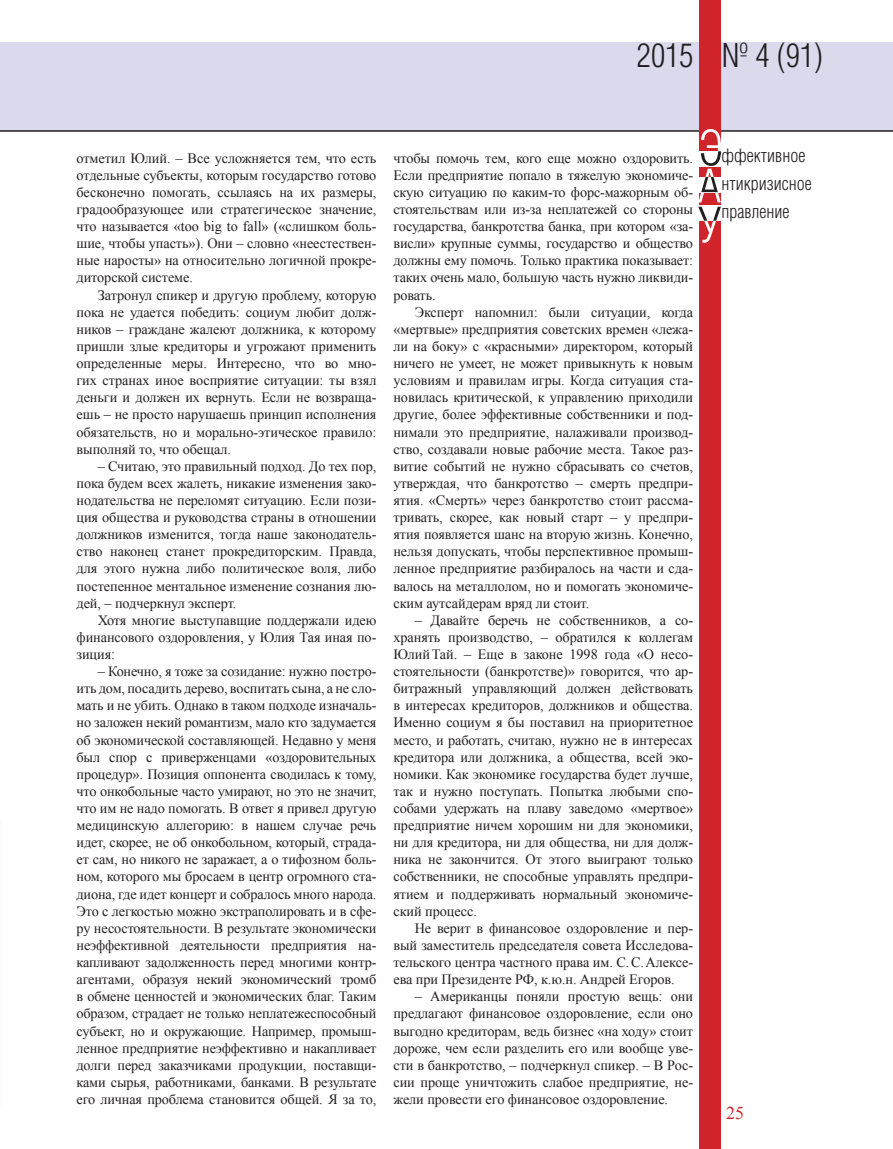
<style>
.page{position:relative;width:893px;height:1149px;background:#fff}
.page>*{position:absolute;margin:0;border:0;box-sizing:border-box;transform-origin:0 0}
.t1{font:31.95px "AG Letterica Cond L";color:#231f20}
.t2{font:18px/27.9px "AG Letterica Cond L";color:#231f20}
.t3{font:18px "Times New Roman";color:#d1232a}
.Основной{font:14.25px/17.1px "Times New Roman";letter-spacing:-.005em;color:#231f20;text-align:justify}
</style>
<div class="page">
<div style="left:0;top:43px;width:893px;height:88px;background:#dbdaed"></div>
<hr style="left:0;top:130px;width:893px;height:2px;background:#231f20">
<div style="left:699px;top:0;width:22px;height:1148px;background:#d1232a"></div>
<svg style="left:698px;top:129px;width:23px;height:114px"></svg>
<h1 class="t1" style="left:637px;top:36px;width:187px">2015 № 4 (91)</h1>
<p class="Основной" style="left:77px;top:149px;width:301px">отметил Юлий. – Все усложняется тем, что есть отдельные субъекты, которым государство готово бесконечно помогать, ссылаясь на их размеры, градообразующее или стратегическое значение, что называется «too big to fall» («слишком боль&shy;шие, чтобы упасть»). Они – словно «неестествен&shy;ные наросты» на относительно логичной прокре&shy;диторской системе.</p>
<p class="Основной" style="left:77px;top:286px;width:301px;text-indent:21px">Затронул спикер и другую проблему, которую пока не удается победить: социум любит долж&shy;ников – граждане жалеют должника, к которому пришли злые кредиторы и угрожают применить определенные меры. Интересно, что во мно&shy;гих странах иное восприятие ситуации: ты взял деньги и должен их вернуть. Если не возвраща&shy;ешь – не просто нарушаешь принцип исполнения обязательств, но и морально-этическое правило: выполняй то, что обещал.</p>
<p class="Основной" style="left:77px;top:457px;width:301px;text-indent:21px">– Считаю, это правильный подход. До тех пор, пока будем всех жалеть, никакие изменения зако&shy;нодательства не переломят ситуацию. Если пози&shy;ция общества и руководства страны в отношении должников изменится, тогда наше законодатель&shy;ство наконец станет прокредиторским. Правда, для этого нужна либо политическое воля, либо постепенное ментальное изменение сознания лю&shy;дей, – подчеркнул эксперт.</p>
<p class="Основной" style="left:77px;top:611px;width:301px;text-indent:21px">Хотя многие выступавщие поддержали идею финансового оздоровления, у Юлия Тая иная по&shy;зиция:</p>
<p class="Основной" style="left:77px;top:662px;width:301px;text-indent:21px">– Конечно, я тоже за созидание: нужно постро&shy;ить дом, посадить дерево, воспитать сына, а не сло&shy;мать и не убить. Однако в таком подходе изначаль&shy;но заложен некий романтизм, мало кто задумается об экономической составляющей. Недавно у меня был спор с приверженцами «оздоровительных процедур». Позиция оппонента сводилась к тому, что онкобольные часто умирают, но это не значит, что им не надо помогать. В ответ я привел другую медицинскую аллегорию: в нашем случае речь идет, скорее, не об онкобольном, который, страда&shy;ет сам, но никого не заражает, а о тифозном боль&shy;ном, которого мы бросаем в центр огромного ста&shy;диона, где идет концерт и собралось много народа.<br>Это с легкостью можно экстраполировать и в сфе&shy;ру несостоятельности. В результате экономически неэффективной деятельности предприятия на&shy;капливают задолженность перед многими контр&shy;агентами, образуя некий экономический тромб в обмене ценностей и экономических благ. Таким образом, страдает не только неплатежеспособный субъект, но и окружающие. Например, промыш&shy;ленное предприятие неэффективно и накапливает долги перед заказчиками продукции, поставщи&shy;ками сырья, работниками, банками. В результате его личная проблема становится общей. Я за то,</p>
<p class="Основной" style="left:393px;top:149px;width:301px">чтобы помочь тем, кого еще можно оздоровить.<br>Если предприятие попало в тяжелую экономиче&shy;скую ситуацию по каким‑то форс-мажорным об&shy;стоятельствам или из‑за неплатежей со стороны государства, банкротства банка, при котором «за&shy;висли» крупные суммы, государство и общество должны ему помочь. Только практика показывает: таких очень мало, большую часть нужно ликвиди&shy;ровать.</p>
<p class="Основной" style="left:393px;top:303px;width:301px;text-indent:21px">Эксперт напомнил: были ситуации, когда «мертвые» предприятия советских времен «лежа&shy;ли на боку» с «красными» директором, который ничего не умеет, не может привыкнуть к новым условиям и правилам игры. Когда ситуация ста&shy;новилась критической, к управлению приходили другие, более эффективные собственники и под&shy;нимали это предприятие, налаживали производ&shy;ство, создавали новые рабочие места. Такое раз&shy;витие событий не нужно сбрасывать со счетов, утверждая, что банкротство – смерть предпри&shy;ятия. «Смерть» через банкротство стоит рассма&shy;тривать, скорее, как новый старт – у предпри&shy;ятия появляется шанс на вторую жизнь. Конечно, нельзя допускать, чтобы перспективное промыш&shy;ленное предприятие разбиралось на части и сда&shy;валось на металлолом, но и помогать экономиче&shy;ским аутсайдерам вряд ли стоит.</p>
<p class="Основной" style="left:393px;top:611px;width:301px;text-indent:21px">– Давайте беречь не собственников, а со&shy;хранять производство, – обратился к коллегам ЮлийТай. – Еще в законе 1998 года «О несо&shy;стоятельности (банкротстве)» говорится, что ар&shy;битражный управляющий должен действовать в интересах кредиторов, должников и общества.<br>Именно социум я бы поставил на приоритетное место, и работать, считаю, нужно не в интересах кредитора или должника, а общества, всей эко&shy;номики. Как экономике государства будет лучше, так и нужно поступать. Попытка любыми спо&shy;собами удержать на плаву заведомо «мертвое» предприятие ничем хорошим ни для экономики, ни для кредитора, ни для общества, ни для долж&shy;ника не закончится. От этого выиграют только собственники, не способные управлять предпри&shy;ятием и поддерживать нормальный экономиче&shy;ский процесс.</p>
<p class="Основной" style="left:393px;top:919px;width:301px;text-indent:21px">Не верит в финансовое оздоровление и пер&shy;вый заместитель председателя совета Исследова&shy;тельского центра частного права им. С.С.Алексе&shy;ева при Президенте РФ, к.ю.н. Андрей Егоров.</p>
<p class="Основной" style="left:393px;top:987px;width:301px;text-indent:21px">– Американцы поняли простую вещь: они предлагают финансовое оздоровление, если оно выгодно кредиторам, ведь бизнес «на ходу» стоит дороже, чем если разделить его или вообще уве&shy;сти в банкротство, – подчеркнул спикер. – В Рос&shy;сии проще уничтожить слабое предприятие, не&shy;жели провести его финансовое оздоровление.</p>
<p class="t2" style="left:721px;top:142px;width:92px">ффективное нтикризисное правление</p>
<p class="t3" style="left:726px;top:1100px;width:19px">25</p>
</div>
